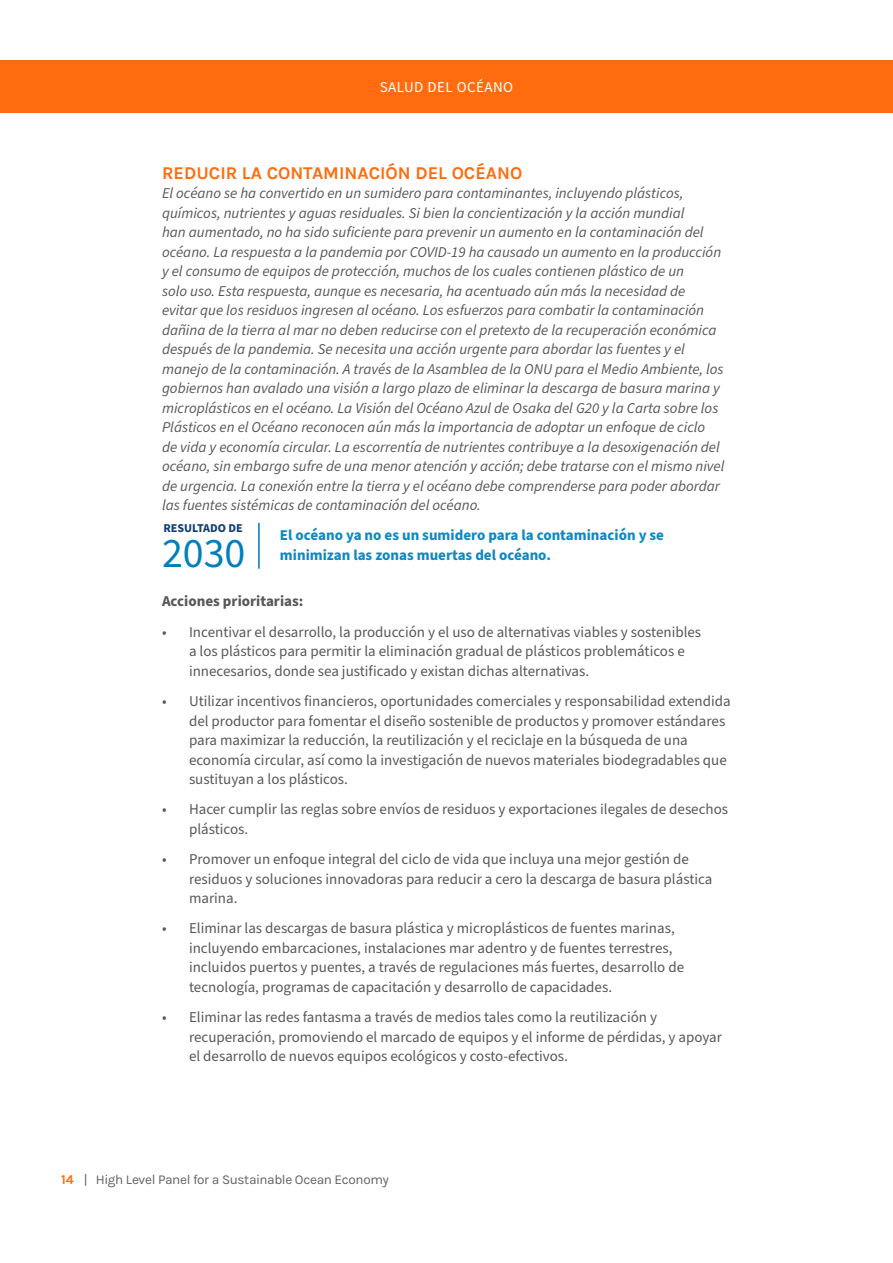
<style>
.page{position:relative;width:893px;height:1263px;background:#fff}
.page>*{position:absolute;margin:0;border:0;box-sizing:border-box;transform-origin:0 0}
.t1{font:42px "Source Sans Pro";color:#007fbb}
.t2{font:700 18px "Karla";color:#ff6c10}
.t3{font:italic 15px/19.5px "Source Sans Pro";color:#57585b}
.t4{font:15px/19.5px "Source Sans Pro";color:#57585b}
.t5{font:700 15px/19.5px "Source Sans Pro";color:#1188bf}
.t6{font:700 15px "Source Sans Pro";color:#57585b}
.t7{font:15px "Source Sans Pro";letter-spacing:.03em;color:#fff}
.t8{font:13.5px "Karla";letter-spacing:-.025em;color:#626366}
.t9{font:700 12px "Source Sans Pro";color:#113c72}
.s1{font-weight:700;color:#ff6c10}
</style>
<div class="page">
<hr style="left:258px;top:523px;width:2px;height:46px;background:#007bba">
<div style="left:0;top:61px;width:893px;height:52px;background:#ff6c10"></div>
<p class="t7" style="left:380px;top:77px;width:135px">SALUD DEL OCÉANO</p>
<p class="t2" style="left:162px;top:162px;width:362px">REDUCIR LA CONTAMINACIÓN DEL OCÉANO</p>
<p class="t3" style="left:162px;top:184px;width:564px">El océano se ha convertido en un sumidero para contaminantes, incluyendo plásticos, químicos, nutrientes y aguas residuales. Si bien la concientización y la acción mundial<br>han aumentado, no ha sido suficiente para prevenir un aumento en la contaminación del océano. La respuesta a la pandemia por COVID-19 ha causado un aumento en la producción y el consumo de equipos de protección, muchos de los cuales contienen plástico de un<br>solo uso. Esta respuesta, aunque es necesaria, ha acentuado aún más la necesidad de<br>evitar que los residuos ingresen al océano. Los esfuerzos para combatir la contaminación dañina de la tierra al mar no deben reducirse con el pretexto de la recuperación económica después de la pandemia. Se necesita una acción urgente para abordar las fuentes y el manejo de la contaminación. A través de la Asamblea de la ONU para el Medio Ambiente, los gobiernos han avalado una visión a largo plazo de eliminar la descarga de basura marina y microplásticos en el océano. La Visión del Océano Azul de Osaka del G20 y la Carta sobre los Plásticos en el Océano reconocen aún más la importancia de adoptar un enfoque de ciclo<br>de vida y economía circular. La escorrentía de nutrientes contribuye a la desoxigenación del océano, sin embargo sufre de una menor atención y acción; debe tratarse con el mismo nivel de urgencia. La conexión entre la tierra y el océano debe comprenderse para poder abordar las fuentes sistémicas de contaminación del océano.</p>
<p class="t5" style="left:280px;top:526px;width:386px">El océano ya no es un sumidero para la contaminación y se minimizan las zonas muertas del océano.</p>
<p class="t6" style="left:162px;top:591px;width:143px">Acciones prioritarias:</p>
<p class="t4" style="left:189px;top:622px;width:514px;text-indent:-27px">• Incentivar el desarrollo, la producción y el uso de alternativas viables y sostenibles a los plásticos para permitir la eliminación gradual de plásticos problemáticos e innecesarios, donde sea justificado y existan dichas alternativas.</p>
<p class="t4" style="left:189px;top:692px;width:543px;text-indent:-27px">• Utilizar incentivos financieros, oportunidades comerciales y responsabilidad extendida del productor para fomentar el diseño sostenible de productos y promover estándares para maximizar la reducción, la reutilización y el reciclaje en la búsqueda de una economía circular, así como la investigación de nuevos materiales biodegradables que sustituyan a los plásticos.</p>
<p class="t4" style="left:189px;top:800px;width:541px;text-indent:-27px">• Hacer cumplir las reglas sobre envíos de residuos y exportaciones ilegales de desechos plásticos.</p>
<p class="t4" style="left:189px;top:850px;width:525px;text-indent:-27px">• Promover un enfoque integral del ciclo de vida que incluya una mejor gestión de residuos y soluciones innovadoras para reducir a cero la descarga de basura plástica marina.</p>
<p class="t4" style="left:189px;top:919px;width:497px;text-indent:-27px">• Eliminar las descargas de basura plástica y microplásticos de fuentes marinas, incluyendo embarcaciones, instalaciones mar adentro y de fuentes terrestres, incluidos puertos y puentes, a través de regulaciones más fuertes, desarrollo de tecnología, programas de capacitación y desarrollo de capacidades.</p>
<p class="t4" style="left:189px;top:1008px;width:535px;text-indent:-27px">• Eliminar las redes fantasma a través de medios tales como la reutilización y recuperación, promoviendo el marcado de equipos y el informe de pérdidas, y apoyar el desarrollo de nuevos equipos ecológicos y costo-efectivos.</p>
<p class="t9" style="left:164px;top:520px;width:81px">RESULTADO DE</p>
<h1 class="t1" style="left:162px;top:525px;width:85px">2030</h1>
<p class="t8" style="left:61px;top:1172px;width:329px"><span class="s1">14</span> | High Level Panel for a Sustainable Ocean Economy</p>
</div>
